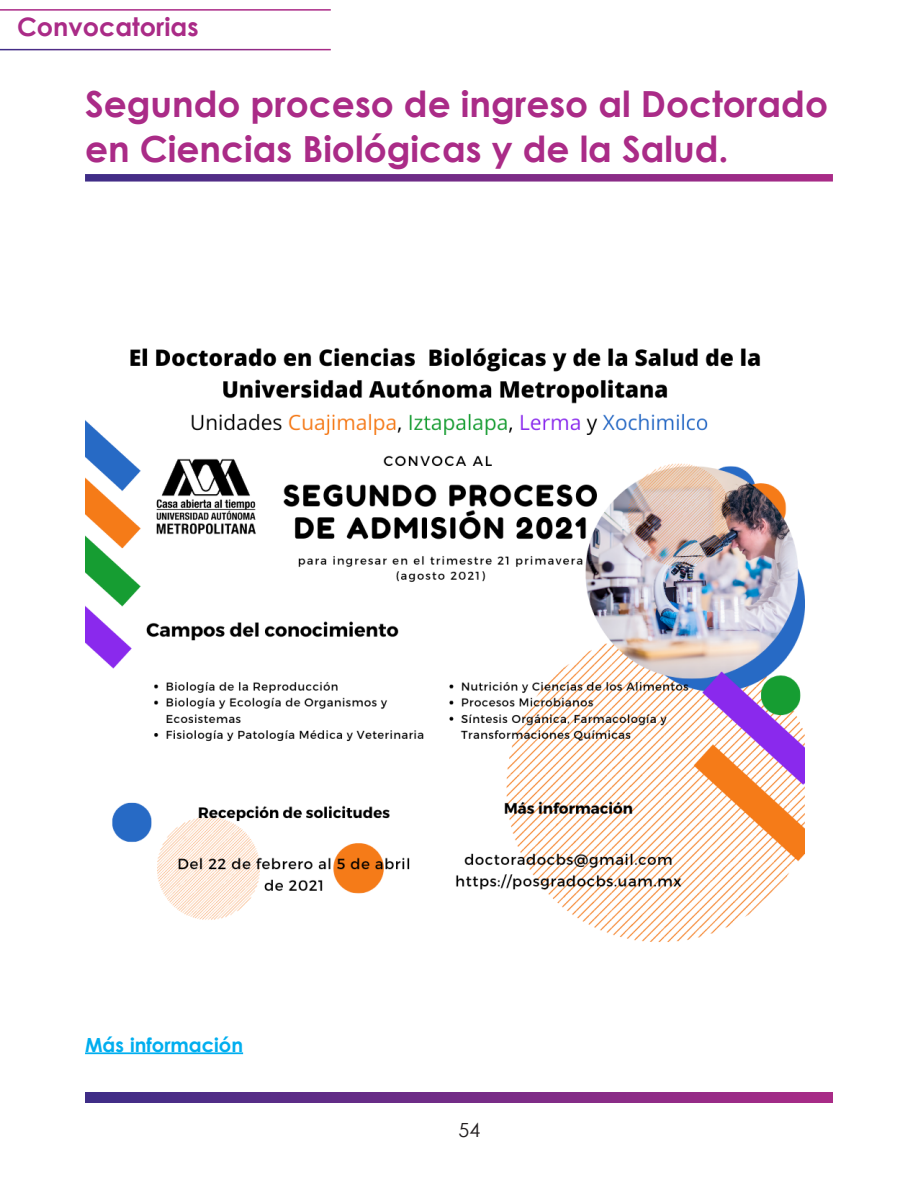
<style>
.page{position:relative;width:918px;height:1188px;background:#fff}
.page>*{position:absolute;margin:0;border:0;box-sizing:border-box;transform-origin:0 0}
.cabeza1Convocatorias{font:700 36px/45px "Century Gothic";color:#aa2b87}
.t1{font:700 25.5px "Century Gothic";color:#aa2b87}
.cuerpoArticulos_sin{font:700 19.5px "Century Gothic";color:#00aeef}
.t2{font:19.5px "Century Gothic";color:#231f20}
</style>
<div class="page">
<hr style="left:0;top:9px;width:331px;height:2px;background:#aa2b87">
<svg style="left:85px;top:1093px;width:748px;height:10px;background:#732c87"></svg>
<hr style="left:85px;top:1052px;width:158px;height:2px;background:#00aeef">
<img style="left:85px;top:347px;width:719px;height:595px">
<svg style="left:85px;top:174px;width:748px;height:8px;background:#7c398e"></svg>
<p class="t1" style="left:17px;top:8px;width:183px">Convocatorias</p>
<p class="cabeza1Convocatorias" style="left:85px;top:79px;width:745px">Segundo proceso de ingreso al Doctorado en Ciencias Biológicas y de la Salud.</p>
<p class="cuerpoArticulos_sin" style="left:85px;top:1030px;width:160px">Más información</p>
<p class="t2" style="left:459px;top:1116px;width:23px">54</p>
</div>
